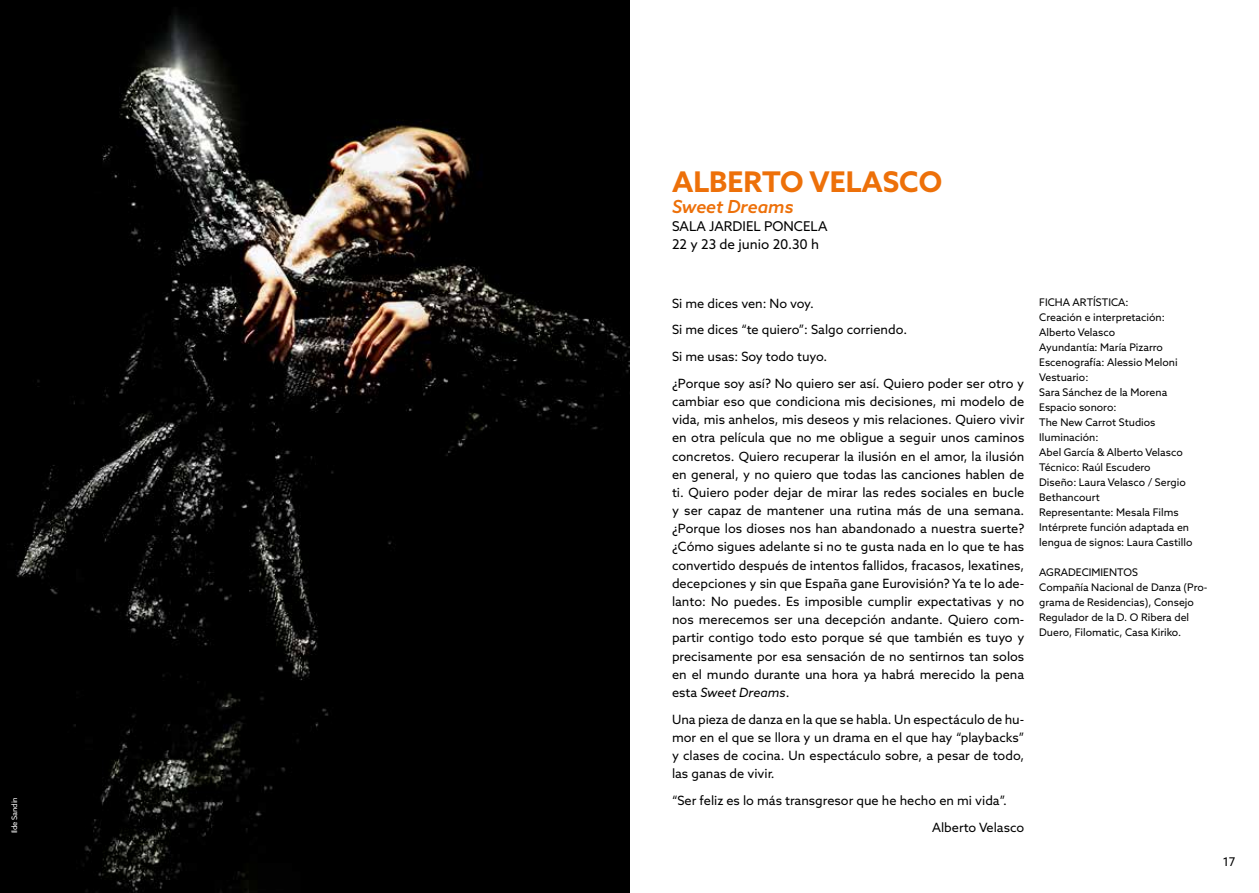
<style>
.page{position:relative;width:1259px;height:893px;background:#fff}
.page>*{position:absolute;margin:0;border:0;box-sizing:border-box;transform-origin:0 0}
.t1{font:700 28.5px "Azo Sans";color:#ed7009}
.t2{font:italic 500 18px "Azo Sans";color:#ed7009}
.t3{font:13.5px/18px "Azo Sans";color:#000}
.t4{font:12.75px/18.1px "Azo Sans";color:#000}
.t5{font:12px "Azo Sans";color:#000}
.t6{font:10.5px/15px "Azo Sans";color:#000}
.t7{font:7.5px "Azo Sans";letter-spacing:-.02em;color:#fff}
.s1{font-style:italic}
</style>
<div class="page">
<img style="left:0;top:0;width:629px;height:893px">
<p class="t7" style="left:10px;top:833px;width:38px;rotate:-90deg">Ilde Sandin</p>
<h1 class="t1" style="left:672px;top:163px;width:272px">ALBERTO VELASCO</h1>
<h2 class="t2" style="left:672px;top:195px;width:123px">Sweet Dreams</h2>
<p class="t3" style="left:672px;top:217px;width:157px">SALA JARDIEL PONCELA<br>22 y 23 de junio 20.30 h</p>
<p class="t4" style="left:672px;top:290px;width:354px;line-height:26.7px">Si me dices ven: No voy.<br>Si me dices “te quiero”: Salgo corriendo.<br>Si me usas: Soy todo tuyo.<br>¿Porque soy así? No quiero ser así. Quiero poder ser otro y</p>
<p class="t4" style="left:672px;top:392px;width:354px;text-align:justify">cambiar eso que condiciona mis decisiones, mi modelo de vida, mis anhelos, mis deseos y mis relaciones. Quiero vivir en otra película que no me obligue a seguir unos caminos concretos. Quiero recuperar la ilusión en el amor, la ilusión en general, y no quiero que todas las canciones hablen de ti. Quiero poder dejar de mirar las redes sociales en bucle y ser capaz de mantener una rutina más de una semana. ¿Porque los dioses nos han abandonado a nuestra suerte? ¿Cómo sigues adelante si no te gusta nada en lo que te has convertido después de intentos fallidos, fracasos, lexatines, decepciones y sin que España gane Eurovisión? Ya te lo ade&shy;lanto: No puedes. Es imposible cumplir expectativas y no nos merecemos ser una decepción andante. Quiero com&shy;partir contigo todo esto porque sé que también es tuyo y precisamente por esa sensación de no sentirnos tan solos en el mundo durante una hora ya habrá merecido la pena esta <span class="s1">Sweet Dreams</span>.</p>
<p class="t4" style="left:672px;top:710px;width:354px;text-align:justify">Una pieza de danza en la que se habla. Un espectáculo de hu&shy;mor en el que se llora y un drama en el que hay “playbacks” y clases de cocina. Un espectáculo sobre, a pesar de todo, las ganas de vivir.</p>
<p class="t4" style="left:932px;top:787px;width:94px;line-height:26.7px;text-indent:-260px">“Ser feliz es lo más transgresor que he hecho en mi vida”.<br>Alberto Velasco</p>
<p class="t6" style="left:1039px;top:295px;width:155px">FICHA ARTÍSTICA:<br>Creación e interpretación:<br>Alberto Velasco<br>Ayundantía: María Pizarro<br>Escenografía: Alessio Meloni<br>Vestuario:<br>Sara Sánchez de la Morena<br>Espacio sonoro:<br>The New Carrot Studios<br>Iluminación:<br>Abel García &amp; Alberto Velasco<br>Técnico: Raúl Escudero<br>Diseño: Laura Velasco / Sergio<br>Bethancourt<br>Representante: Mesala Films<br>Intérprete función adaptada en lengua de signos: Laura Castillo</p>
<p class="t6" style="left:1039px;top:565px;width:170px">AGRADECIMIENTOS<br>Compañía Nacional de Danza (Pro&shy;grama de Residencias), Consejo<br>Regulador de la D. O Ribera del<br>Duero, Filomatic, Casa Kiriko.</p>
<p class="t5" style="left:1222px;top:854px;width:14px">17</p>
</div>
